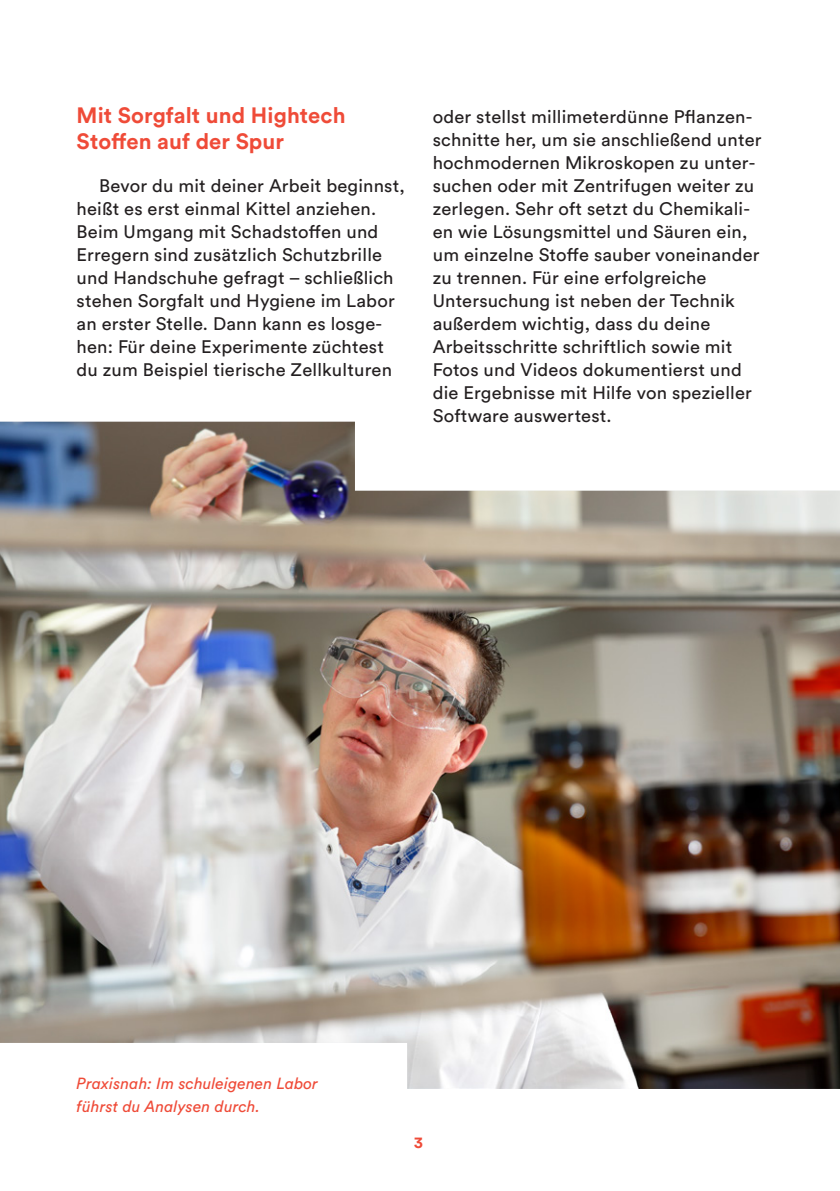
<style>
.page{position:relative;width:840px;height:1191px;background:#fff}
.page>*{position:absolute;margin:0;border:0;box-sizing:border-box;transform-origin:0 0}
.t1{font:700 22px/26px "Circular Std";letter-spacing:.005em;color:#ef4b38}
.t2{font:18px/23px "Circular Std";letter-spacing:.01em;color:#231f20}
.t3{font:italic 16px/23px "Circular Std";letter-spacing:.005em;color:#ef4b38}
.t4{font:700 16px "Circular Std";color:#ef4b38}
</style>
<div class="page">
<img style="left:0;top:422px;width:839px;height:667px">
<p class="t1" style="left:77px;top:101px;width:270px">Mit Sorgfalt und Hightech<br>Stoffen auf der Spur</p>
<p class="t2" style="left:77px;top:174px;width:329px;text-indent:23px">Bevor du mit deiner Arbeit beginnst, heißt es erst einmal Kittel anziehen.<br>Beim Umgang mit Schadstoffen und Erregern sind zusätzlich Schutzbrille und Handschuhe gefragt – schließlich stehen Sorgfalt und Hygiene im Labor an erster Stelle. Dann kann es losge&shy;hen: Für deine Experimente züchtest du zum Beispiel tierische Zellkulturen</p>
<p class="t2" style="left:432px;top:104px;width:330px">oder stellst millimeterdünne Pflanzen&shy;schnitte her, um sie anschließend unter hochmodernen Mikroskopen zu unter&shy;suchen oder mit Zentrifugen weiter zu zerlegen. Sehr oft setzt du Chemikali&shy;en wie Lösungsmittel und Säuren ein, um einzelne Stoffe sauber voneinander zu trennen. Für eine erfolgreiche Untersuchung ist neben der Technik außerdem wichtig, dass du deine Arbeitsschritte schriftlich sowie mit Fotos und Videos dokumentierst und die Ergebnisse mit Hilfe von spezieller Software auswertest.</p>
<p class="t3" style="left:77px;top:1071px;width:243px">Praxisnah: Im schuleigenen Labor führst du Analysen durch.</p>
<p class="t4" style="left:414px;top:1132px;width:10px">3</p>
</div>
